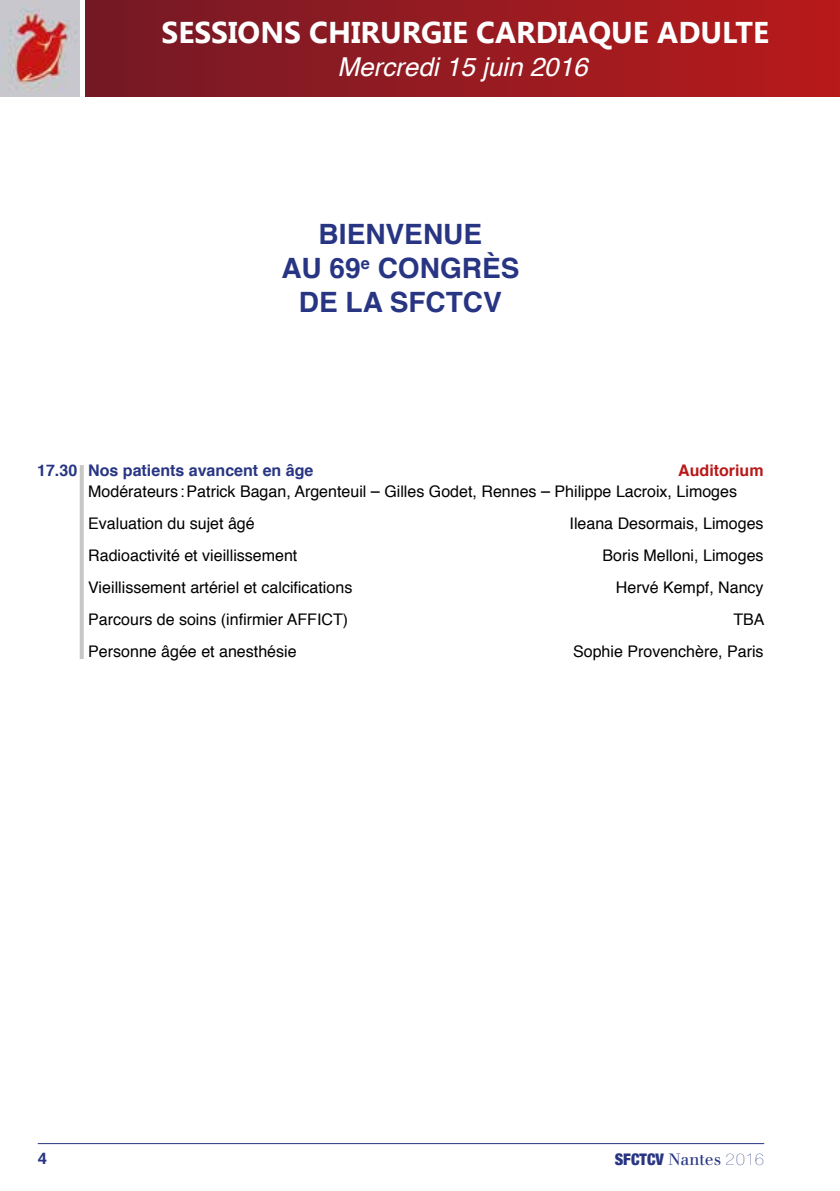
<style>
.page{position:relative;width:840px;height:1191px;background:#fff}
.page>*{position:absolute;margin:0;border:0;box-sizing:border-box;transform-origin:0 0}
.t1{font:700 30px "Segoe UI";color:#fff}
.t2{font:700 28px/33.6px "Helvetica";color:#283583;text-align:center}
.t3{font:italic 26px "Helvetica";color:#fff}
.t4{font:16px/21.6px "Helvetica";color:#000}
.t5{font:700 16px "Helvetica";color:#283583}
.t6{font:900 condensed 16px "Helvetica Neue";color:#283583}
.t7{font:700 16px "Segoe UI";color:#283583}
.s1{font-weight:700;color:#b81919}
.s2{font-family:"Helvetica Neue";font-size:18px}
.s3{font-family:"Justus";font-weight:400;font-stretch:normal}
.s4{font-family:"Helvetica Neue LT Std";font-weight:200}
</style>
<div class="page">
<hr style="left:38px;top:1143px;width:725px;height:1px;background:#283583">
<div style="left:85px;top:0;width:754px;height:96px;background:linear-gradient(to right,#741a26,#b81b1b)"></div>
<img style="left:0;top:0;width:79px;height:96px">
<svg style="left:80px;top:465px;width:4px;height:194px"></svg>
<h1 class="t1" style="left:161px;top:11px;width:608px">SESSIONS CHIRURGIE CARDIAQUE ADULTE</h1>
<h3 class="t3" style="left:337px;top:46px;width:251px">Mercredi 15 juin 2016</h3>
<h2 class="t2" style="left:281px;top:218px;width:239px">BIENVENUE<br>AU 69<sup>e</sup> CONGRÈS<br>DE LA SFCTCV</h2>
<p class="t5" style="left:37px;top:457px;width:277px">17.30 Nos patients avancent en âge</p>
<p class="t4" style="left:88px;top:460px;width:676px;text-indent:589px"><span class="s1">Auditorium<br></span>Modérateurs :Patrick Bagan, Argenteuil <span class="s2">–</span> Gilles Godet, Rennes <span class="s2">–</span> Philippe Lacroix, Limoges</p>
<p class="t4" style="left:88px;top:513px;width:168px">Evaluation du sujet âgé</p>
<p class="t4" style="left:569px;top:513px;width:195px">Ileana Desormais, Limoges</p>
<p class="t4" style="left:88px;top:545px;width:210px">Radioactivité et vieillissement</p>
<p class="t4" style="left:602px;top:545px;width:162px">Boris Melloni, Limoges</p>
<p class="t4" style="left:88px;top:577px;width:265px">Vieillissement artériel et calcifications</p>
<p class="t4" style="left:615px;top:577px;width:149px">Hervé Kempf, Nancy</p>
<p class="t4" style="left:88px;top:609px;width:261px">Parcours de soins (infirmier AFFICT)</p>
<p class="t4" style="left:733px;top:609px;width:33px">TBA</p>
<p class="t4" style="left:88px;top:641px;width:210px">Personne âgée et anesthésie</p>
<p class="t4" style="left:572px;top:641px;width:192px">Sophie Provenchère, Paris</p>
<p class="t7" style="left:38px;top:1146px;width:11px">4</p>
<p class="t6" style="left:614px;top:1145px;width:151px">SFCTCV <span class="s3">Nantes</span> <span class="s4">2016</span></p>
</div>
